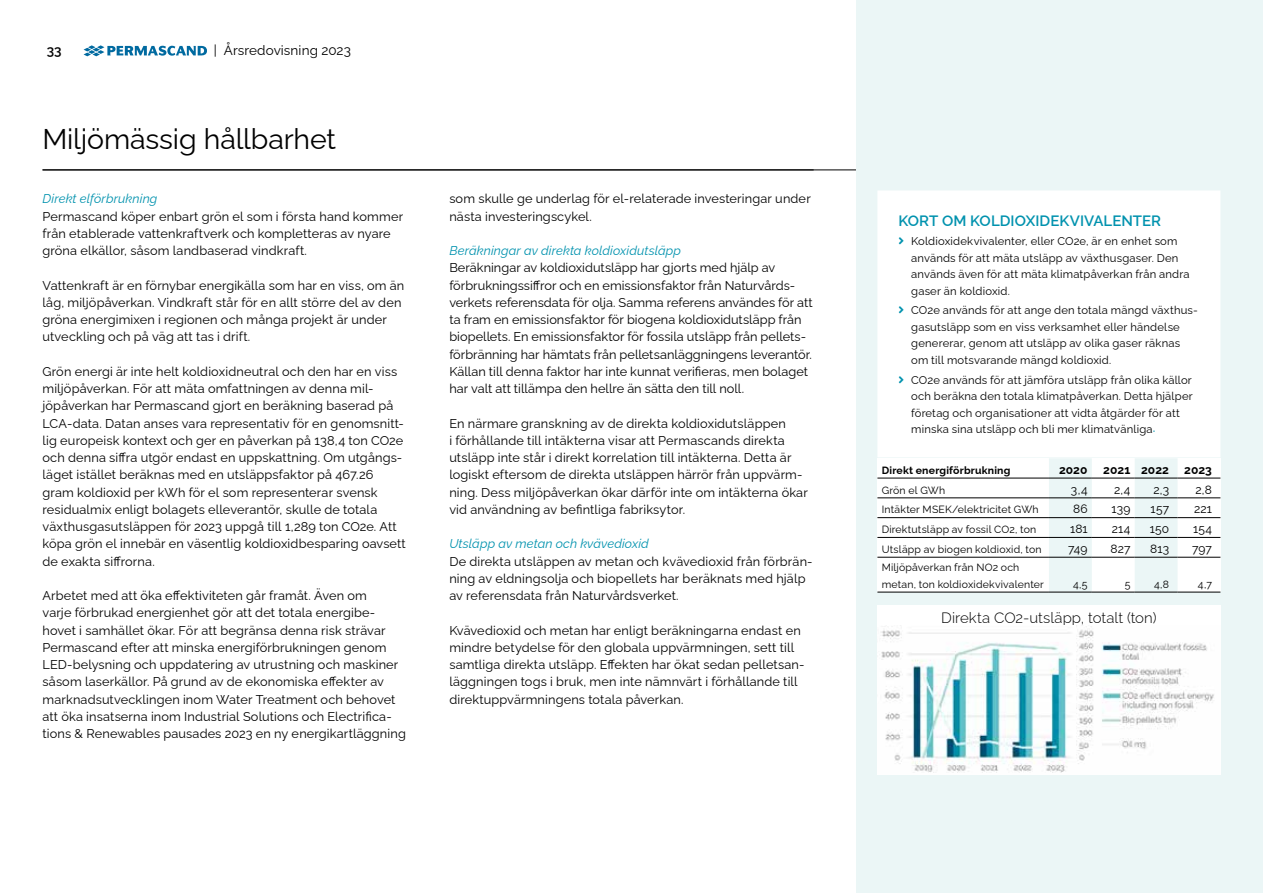
<style>
.page{position:relative;width:1263px;height:893px;background:#fff}
.page>*{position:absolute;margin:0;border:0;box-sizing:border-box;transform-origin:0 0}
.t1{font:28.5px "Raleway";letter-spacing:-.005em;color:#000}
.t2{font:300 15px "Raleway";color:#000}
.t3{font:600 15px "Raleway";color:#0092ae}
.t4{font:13.5px "Raleway";letter-spacing:.005em;color:#000}
.t5{font:600 13.5px "Raleway";color:#000}
.t6{font:12.75px/17.2px "Raleway";letter-spacing:.01em;color:#000}
.t7{font:italic 12.75px "Raleway";letter-spacing:.01em;color:#0092ae}
.t8{font:12px "Raleway";letter-spacing:.01em;color:#000}
.t9{font:700 12px "Raleway";letter-spacing:.01em;color:#000}
.t10{font:11.25px/16.5px "Raleway";letter-spacing:.015em;color:#000}
.t11{font:10.5px/16.5px "Raleway";letter-spacing:.02em;color:#000}
.t12{font:700 10.5px "Raleway";letter-spacing:.02em;color:#000}
.s1{color:#0092ae}
</style>
<div class="page">
<svg style="left:84px;top:45px;width:123px;height:11px"></svg>
<hr style="left:43px;top:170px;width:1177px;height:1px;background:#000">
<div style="left:856px;top:0;width:407px;height:893px;background:#ebf6f6"></div>
<div style="left:877px;top:458px;width:343px;height:134px;background:#fff"></div>
<svg style="left:1049px;top:468px;width:128px;height:124px"></svg>
<hr style="left:877px;top:478px;width:172px;height:1px;background:#000">
<hr style="left:1049px;top:478px;width:43px;height:1px;background:#000">
<hr style="left:1092px;top:478px;width:43px;height:1px;background:#000">
<hr style="left:1135px;top:478px;width:42px;height:1px;background:#000">
<hr style="left:1177px;top:478px;width:43px;height:1px;background:#000">
<hr style="left:877px;top:498px;width:172px;height:1px;background:#000">
<hr style="left:1049px;top:498px;width:43px;height:1px;background:#000">
<hr style="left:1092px;top:498px;width:43px;height:1px;background:#000">
<hr style="left:1135px;top:498px;width:42px;height:1px;background:#000">
<hr style="left:1177px;top:498px;width:43px;height:1px;background:#000">
<hr style="left:877px;top:517px;width:172px;height:1px;background:#000">
<hr style="left:1049px;top:517px;width:43px;height:1px;background:#000">
<hr style="left:1092px;top:517px;width:43px;height:1px;background:#000">
<hr style="left:1135px;top:517px;width:42px;height:1px;background:#000">
<hr style="left:1177px;top:517px;width:43px;height:1px;background:#000">
<hr style="left:877px;top:537px;width:172px;height:1px;background:#000">
<hr style="left:1049px;top:537px;width:43px;height:1px;background:#000">
<hr style="left:1092px;top:537px;width:43px;height:1px;background:#000">
<hr style="left:1135px;top:537px;width:42px;height:1px;background:#000">
<hr style="left:1177px;top:537px;width:43px;height:1px;background:#000">
<hr style="left:877px;top:557px;width:172px;height:1px;background:#000">
<hr style="left:1049px;top:557px;width:43px;height:1px;background:#000">
<hr style="left:1092px;top:557px;width:43px;height:1px;background:#000">
<hr style="left:1135px;top:557px;width:42px;height:1px;background:#000">
<hr style="left:1177px;top:557px;width:43px;height:1px;background:#000">
<hr style="left:877px;top:592px;width:172px;height:1px;background:#000">
<hr style="left:1049px;top:592px;width:43px;height:1px;background:#000">
<hr style="left:1092px;top:592px;width:43px;height:1px;background:#000">
<hr style="left:1135px;top:592px;width:42px;height:1px;background:#000">
<hr style="left:1177px;top:592px;width:43px;height:1px;background:#000">
<div style="left:877px;top:191px;width:344px;height:277px;background:#fff"></div>
<div style="left:877px;top:605px;width:343px;height:21px;background:#fff"></div>
<img style="left:877px;top:626px;width:343px;height:148px">
<svg style="left:899px;top:238px;width:4px;height:7px"></svg>
<svg style="left:899px;top:307px;width:4px;height:7px"></svg>
<svg style="left:899px;top:376px;width:4px;height:7px"></svg>
<p class="t5" style="left:47px;top:40px;width:16px">33</p>
<p class="t4" style="left:214px;top:40px;width:138px">| Årsredovisning 2023</p>
<h1 class="t1" style="left:43px;top:117px;width:295px">Miljömässig hållbarhet</h1>
<p class="t7" style="left:43px;top:189px;width:116px">Direkt elförbrukning</p>
<p class="t6" style="left:43px;top:206px;width:362px">Permascand köper enbart grön el som i första hand kommer från etablerade vattenkraftverk och kompletteras av nyare gröna elkällor, såsom landbaserad vindkraft.</p>
<p class="t6" style="left:43px;top:275px;width:363px">Vattenkraft är en förnybar energikälla som har en viss, om än låg, miljöpåverkan. Vindkraft står för en allt större del av den gröna energimixen i regionen och många projekt är under utveckling och på väg att tas i drift.</p>
<p class="t6" style="left:43px;top:361px;width:365px">Grön energi är inte helt koldioxidneutral och den har en viss miljöpåverkan. För att mäta omfattningen av denna mil&shy;jöpåverkan har Permascand gjort en beräkning baserad på LCA-data. Datan anses vara representativ för en genomsnitt&shy;lig europeisk kontext och ger en påverkan på 138,4 ton CO2e och denna siffra utgör endast en uppskattning. Om utgångs&shy;läget istället beräknas med en utsläppsfaktor på 467.26 gram koldioxid per kWh för el som representerar svensk residualmix enligt bolagets elleverantör, skulle de totala växthusgasutsläppen för 2023 uppgå till 1,289 ton CO2e. Att köpa grön el innebär en väsentlig koldioxidbesparing oavsett de exakta siffrorna.</p>
<p class="t6" style="left:43px;top:586px;width:365px">Arbetet med att öka effektiviteten går framåt. Även om<br>varje förbrukad energienhet gör att det totala energibe&shy;hovet i samhället ökar. För att begränsa denna risk strävar Permascand efter att minska energiförbrukningen genom LED-belysning och uppdatering av utrustning och maskiner såsom laserkällor. På grund av de ekonomiska effekter av marknadsutvecklingen inom Water Treatment och behovet att öka insatserna inom Industrial Solutions och Electrifica&shy;tions &amp; Renewables pausades 2023 en ny energikartläggning</p>
<p class="t6" style="left:449px;top:189px;width:363px">som skulle ge underlag för el-relaterade investeringar under nästa investeringscykel.</p>
<p class="t7" style="left:449px;top:240px;width:233px">Beräkningar av direkta koldioxidutsläpp</p>
<p class="t6" style="left:449px;top:258px;width:365px">Beräkningar av koldioxidutsläpp har gjorts med hjälp av förbrukningssiffror och en emissionsfaktor från Naturvårds&shy;verkets referensdata för olja. Samma referens användes för att ta fram en emissionsfaktor för biogena koldioxidutsläpp från biopellets. En emissionsfaktor för fossila utsläpp från pellets&shy;förbränning har hämtats från pelletsanläggningens leverantör.<br>Källan till denna faktor har inte kunnat verifieras, men bolaget har valt att tillämpa den hellre än sätta den till noll.</p>
<p class="t6" style="left:449px;top:413px;width:360px">En närmare granskning av de direkta koldioxidutsläppen<br>i förhållande till intäkterna visar att Permascands direkta utsläpp inte står i direkt korrelation till intäkterna. Detta är logiskt eftersom de direkta utsläppen härrör från uppvärm&shy;ning. Dess miljöpåverkan ökar därför inte om intäkterna ökar vid användning av befintliga fabriksytor.</p>
<p class="t7" style="left:449px;top:534px;width:201px">Utsläpp av metan och kvävedioxid</p>
<p class="t6" style="left:449px;top:551px;width:365px">De direkta utsläppen av metan och kvävedioxid från förbrän&shy;ning av eldningsolja och biopellets har beräknats med hjälp av referensdata från Naturvårdsverket.</p>
<p class="t6" style="left:449px;top:620px;width:357px">Kvävedioxid och metan har enligt beräkningarna endast en mindre betydelse för den globala uppvärmningen, sett till samtliga direkta utsläpp. Effekten har ökat sedan pelletsan&shy;läggningen togs i bruk, men inte nämnvärt i förhållande till direktuppvärmningens totala påverkan.</p>
<p class="t3" style="left:898px;top:208px;width:264px">KORT OM KOLDIOXIDEKVIVALENTER</p>
<p class="t10" style="left:911px;top:232px;width:280px;text-indent:-13px"><span class="s1">■●▼</span> Koldioxidekvivalenter, eller CO2e, är en enhet som används för att mäta utsläpp av växthusgaser. Den används även för att mäta klimatpåverkan från andra gaser än koldioxid.</p>
<p class="t10" style="left:911px;top:301px;width:288px;text-indent:-13px"><span class="s1">■●▼</span> CO2e används för att ange den totala mängd växthus&shy;gasutsläpp som en viss verksamhet eller händelse genererar, genom att utsläpp av olika gaser räknas om till motsvarande mängd koldioxid.</p>
<p class="t10" style="left:911px;top:370px;width:283px;text-indent:-13px"><span class="s1">■●▼</span> CO2e används för att jämföra utsläpp från olika källor och beräkna den totala klimatpåverkan. Detta hjälper företag och organisationer att vidta åtgärder för att minska sina utsläpp och bli mer klimatvänliga</p>
<p class="t12" style="left:882px;top:462px;width:130px">Direkt energiförbrukning</p>
<p class="t9" style="left:1059px;top:460px;width:30px">2020</p>
<p class="t9" style="left:1103px;top:460px;width:67px">2021 2022</p>
<p class="t9" style="left:1184px;top:460px;width:29px">2023</p>
<p class="t11" style="left:882px;top:480px;width:65px">Grön el GWh</p>
<p class="t8" style="left:1071px;top:480px;width:18px">3,4</p>
<p class="t8" style="left:1114px;top:480px;width:18px">2,4</p>
<p class="t8" style="left:1153px;top:480px;width:17px">2,3</p>
<p class="t8" style="left:1195px;top:480px;width:18px">2,8</p>
<p class="t11" style="left:882px;top:500px;width:159px">Intäkter MSEK/elektricitet GWh</p>
<p class="t8" style="left:1073px;top:500px;width:16px">86</p>
<p class="t8" style="left:1111px;top:500px;width:21px">139</p>
<p class="t8" style="left:1150px;top:500px;width:20px">157</p>
<p class="t8" style="left:1194px;top:500px;width:19px">221</p>
<p class="t11" style="left:882px;top:520px;width:156px">Direktutsläpp av fossil CO2, ton</p>
<p class="t8" style="left:1070px;top:519px;width:19px">181</p>
<p class="t8" style="left:1112px;top:519px;width:20px">214</p>
<p class="t8" style="left:1150px;top:519px;width:21px">150</p>
<p class="t8" style="left:1193px;top:519px;width:20px">154</p>
<p class="t11" style="left:882px;top:540px;width:161px">Utsläpp av biogen koldioxid, ton</p>
<p class="t8" style="left:1068px;top:539px;width:21px">749</p>
<p class="t8" style="left:1110px;top:539px;width:21px">827</p>
<p class="t8" style="left:1150px;top:539px;width:20px">813</p>
<p class="t8" style="left:1192px;top:539px;width:21px">797</p>
<p class="t11" style="left:882px;top:558px;width:164px">Miljöpåverkan från NO2 och metan, ton koldioxidekvivalenter</p>
<p class="t11" style="left:1073px;top:575px;width:16px">4,5</p>
<p class="t11" style="left:1125px;top:575px;width:7px">5</p>
<p class="t11" style="left:1154px;top:575px;width:17px">4,8</p>
<p class="t11" style="left:1198px;top:575px;width:16px">4,7</p>
<p class="t2" style="left:941px;top:605px;width:217px">Direkta CO2-utsläpp, totalt (ton)</p>
</div>
